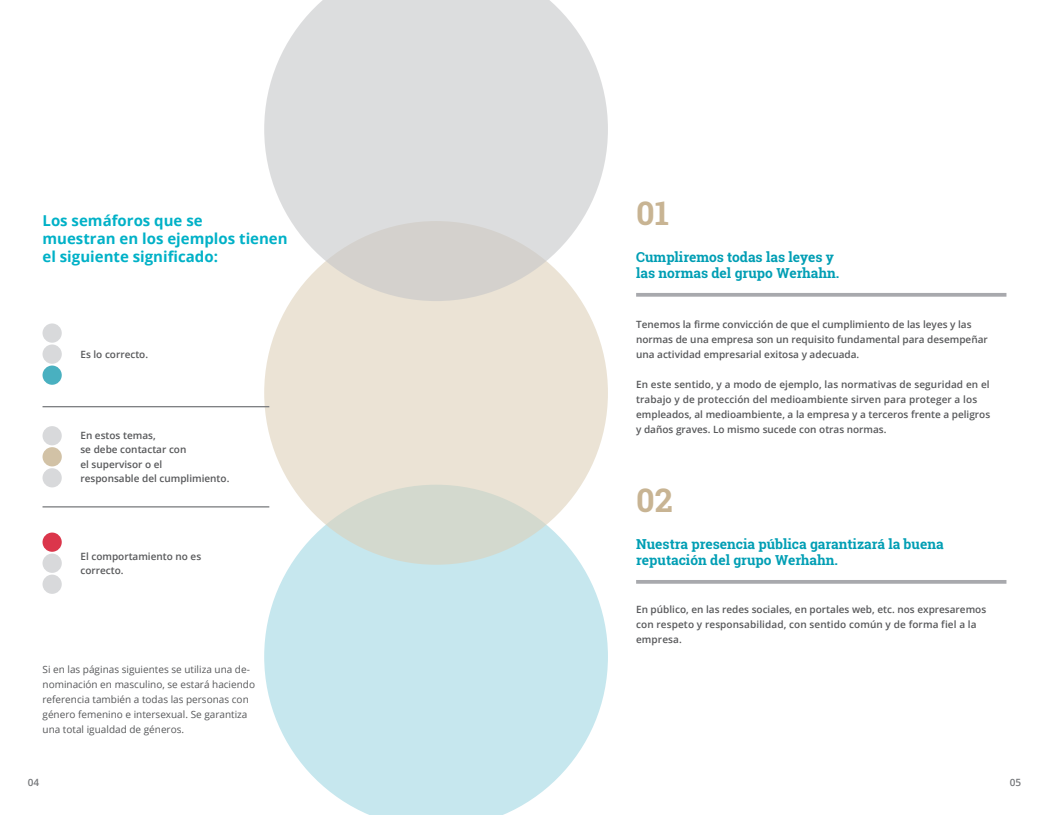
<style>
.page{position:relative;width:1049px;height:815px;background:#fff}
.page>*{position:absolute;margin:0;border:0;box-sizing:border-box;transform-origin:0 0}
.Kapitel-NR_26_pt_Rob{font:700 32.5px "Roboto Slab";color:#c8b493}
.ZW-HL_12_14_5_pt_ope{font:700 15px/18.1px "Open Sans";color:#00b1c7}
.Kapitel-HL_11_12_5_p{font:700 13.75px/15.6px "Roboto Slab";color:#009eb4}
.Copy_8_11_pt_Open_Sa{font:600 10px/15px "Open Sans";color:#57585a}
.Copy_8_11_pt_Open_Sa-2{font:10px/15px "Open Sans";color:#57585a}
.Copy_8_11_5_pt_open{font:600 10px/14.4px "Open Sans";color:#57585a}
.t1{font:600 10px "Open Sans";color:#76787b}
</style>
<div class="page">
<svg style="left:264px;top:486px;width:344px;height:329px;fill:#c6e7ee"></svg>
<svg style="left:264px;top:221px;width:344px;height:344px;background:#e7e1d3"></svg>
<svg style="left:264px;top:0;width:344px;height:301px;background:#e0e0df"></svg>
<svg style="left:43px;top:323px;width:19px;height:62px"></svg>
<svg style="left:43px;top:426px;width:19px;height:61px"></svg>
<svg style="left:43px;top:533px;width:19px;height:61px"></svg>
<hr style="left:43px;top:406px;width:226px;height:1px;background:#76787b">
<hr style="left:43px;top:506px;width:226px;height:1px;background:#76787b">
<svg style="left:636px;top:293px;width:370px;height:4px"></svg>
<svg style="left:636px;top:580px;width:370px;height:4px"></svg>
<p class="ZW-HL_12_14_5_pt_ope" style="left:43px;top:211px;width:247px">Los semáforos que se<br>muestran en los ejemplos tienen el siguiente significado:</p>
<p class="Copy_8_11_5_pt_open" style="left:80px;top:347px;width:69px">Es lo correcto.</p>
<p class="Copy_8_11_5_pt_open" style="left:80px;top:428px;width:150px">En estos temas,<br>se debe contactar con<br>el supervisor o el<br>responsable del cumplimiento.</p>
<p class="Copy_8_11_5_pt_open" style="left:80px;top:549px;width:122px">El comportamiento no es correcto.</p>
<p class="Copy_8_11_pt_Open_Sa-2" style="left:43px;top:661px;width:214px">Si en las páginas siguientes se utiliza una de&shy;nominación en masculino, se estará haciendo referencia también a todas las personas con género femenino e intersexual. Se garantiza una total igualdad de géneros.</p>
<p class="Kapitel-NR_26_pt_Rob" style="left:636px;top:191px;width:34px">01</p>
<p class="Kapitel-HL_11_12_5_p" style="left:636px;top:249px;width:205px">Cumpliremos todas las leyes y las normas del grupo Werhahn.</p>
<p class="Copy_8_11_pt_Open_Sa" style="left:636px;top:316px;width:353px">Tenemos la firme convicción de que el cumplimiento de las leyes y las normas de una empresa son un requisito fundamental para desempeñar una actividad empresarial exitosa y adecuada.</p>
<p class="Copy_8_11_pt_Open_Sa" style="left:636px;top:376px;width:356px">En este sentido, y a modo de ejemplo, las normativas de seguridad en el trabajo y de protección del medioambiente sirven para proteger a los empleados, al medioambiente, a la empresa y a terceros frente a peligros y daños graves. Lo mismo sucede con otras normas.</p>
<p class="Kapitel-NR_26_pt_Rob" style="left:636px;top:478px;width:38px">02</p>
<p class="Kapitel-HL_11_12_5_p" style="left:636px;top:536px;width:309px">Nuestra presencia pública garantizará la buena reputación del grupo Werhahn.</p>
<p class="Copy_8_11_pt_Open_Sa" style="left:636px;top:601px;width:352px">En público, en las redes sociales, en portales web, etc. nos expresaremos</p>
<p class="Copy_8_11_pt_Open_Sa" style="left:636px;top:616px;width:342px">con respeto y responsabilidad, con sentido común y de forma fiel a la empresa.</p>
<p class="t1" style="left:28px;top:775px;width:13px">04</p>
<p class="t1" style="left:1010px;top:775px;width:13px">05</p>
</div>
